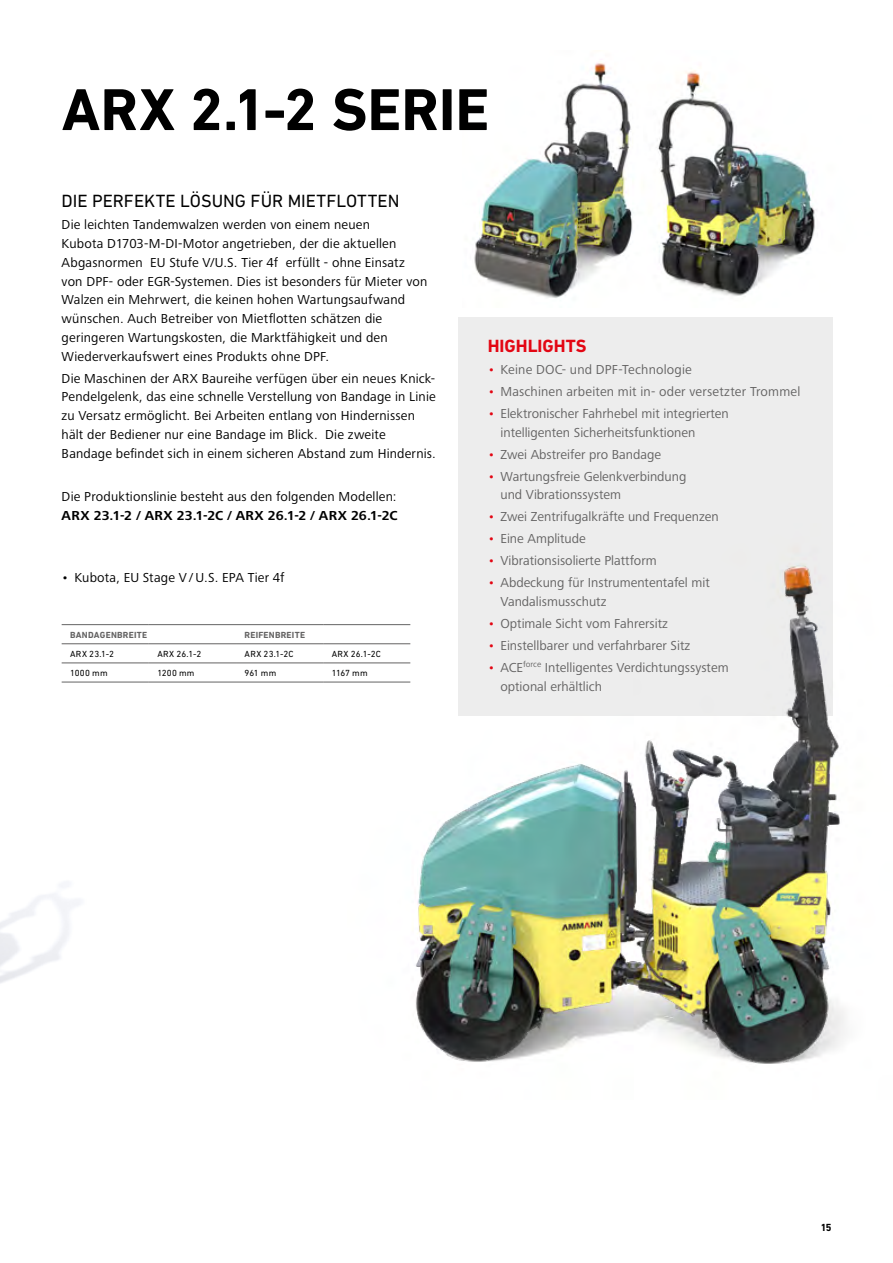
<style>
.page{position:relative;width:893px;height:1263px;background:#fff}
.page>*{position:absolute;margin:0;border:0;box-sizing:border-box;transform-origin:0 0}
.t1{font:700 60px "DIN Next LT Pro";color:#000}
.t2{font:18px "DIN Next LT Pro";color:#000}
.t3{font:700 18px "DIN Next LT Pro";color:#e30613}
.t4{font:13.5px/18.8px "Frutiger Next LTW1 G";letter-spacing:.015em;color:#000}
.t5{font:13.5px/18.8px "Frutiger Next LTW1 G";color:#646363}
.t6{font:700 13.5px "Frutiger Next LTW1 G";letter-spacing:.02em;color:#000}
.t7{font:700 10.5px "DIN Next LT Pro";color:#000}
.t8{font:9px "DIN Next LT Pro";letter-spacing:.025em;color:#000}
.t9{font:700 9px "DIN Next LT Pro";letter-spacing:.025em;color:#646363}
.s1{color:#e30613}
</style>
<div class="page">
<div style="left:458px;top:317px;width:374px;height:399px;background:#ededed"></div>
<img style="left:474px;top:62px;width:159px;height:236px">
<img style="left:657px;top:70px;width:160px;height:226px">
<img style="left:348px;top:524px;width:497px;height:540px">
<hr style="left:62px;top:624px;width:87px;height:1px;background:#646363">
<hr style="left:149px;top:624px;width:87px;height:1px;background:#646363">
<hr style="left:236px;top:624px;width:87px;height:1px;background:#646363">
<hr style="left:323px;top:624px;width:87px;height:1px;background:#646363">
<hr style="left:62px;top:643px;width:87px;height:1px;background:#646363">
<hr style="left:149px;top:643px;width:87px;height:1px;background:#646363">
<hr style="left:236px;top:643px;width:87px;height:1px;background:#646363">
<hr style="left:323px;top:643px;width:87px;height:1px;background:#646363">
<hr style="left:62px;top:663px;width:87px;height:1px;background:#646363">
<hr style="left:149px;top:663px;width:87px;height:1px;background:#646363">
<hr style="left:236px;top:663px;width:87px;height:1px;background:#646363">
<hr style="left:323px;top:663px;width:87px;height:1px;background:#646363">
<hr style="left:62px;top:682px;width:87px;height:1px;background:#646363">
<hr style="left:149px;top:682px;width:87px;height:1px;background:#646363">
<hr style="left:236px;top:682px;width:87px;height:1px;background:#646363">
<hr style="left:323px;top:682px;width:87px;height:1px;background:#646363">
<h1 class="t1" style="left:62px;top:75px;width:429px">ARX 2.1-2 SERIE</h1>
<h2 class="t2" style="left:62px;top:191px;width:339px">DIE PERFEKTE LÖSUNG FÜR MIETFLOTTEN</h2>
<p class="t4" style="left:62px;top:216px;width:367px">Die leichten Tandemwalzen werden von einem neuen<br>Kubota D1703-M-DI-Motor angetrieben, der die aktuellen Abgasnormen EU Stufe V/U.S. Tier 4f erfüllt - ohne Einsatz von DPF- oder EGR-Systemen. Dies ist besonders für Mieter von Walzen ein Mehrwert, die keinen hohen Wartungsaufwand wünschen. Auch Betreiber von Mietflotten schätzen die geringeren Wartungskosten, die Marktfähigkeit und den Wiederverkaufswert eines Produkts ohne DPF.</p>
<p class="t4" style="left:62px;top:369px;width:376px">Die Maschinen der ARX Baureihe verfügen über ein neues Knick-Pendelgelenk, das eine schnelle Verstellung von Bandage in Linie zu Versatz ermöglicht. Bei Arbeiten entlang von Hindernissen hält der Bediener nur eine Bandage im Blick. Die zweite Bandage befindet sich in einem sicheren Abstand zum Hindernis.</p>
<p class="t4" style="left:62px;top:488px;width:336px">Die Produktionslinie besteht aus den folgenden Modellen:</p>
<p class="t6" style="left:62px;top:508px;width:338px">ARX 23.1-2 / ARX 23.1-2C / ARX 26.1-2 / ARX 26.1-2C</p>
<p class="t4" style="left:62px;top:568px;width:224px">• Kubota, EU Stage V / U.S. EPA Tier 4f</p>
<p class="t9" style="left:70px;top:629px;width:79px">BANDAGENBREITE</p>
<p class="t9" style="left:244px;top:629px;width:62px">REIFENBREITE</p>
<p class="t8" style="left:70px;top:648px;width:45px">ARX 23.1-2</p>
<p class="t8" style="left:157px;top:648px;width:45px">ARX 26.1-2</p>
<p class="t8" style="left:244px;top:648px;width:51px">ARX 23.1-2C</p>
<p class="t8" style="left:332px;top:648px;width:51px">ARX 26.1-2C</p>
<p class="t8" style="left:70px;top:668px;width:39px">1000 mm</p>
<p class="t8" style="left:157px;top:668px;width:39px">1200 mm</p>
<p class="t8" style="left:244px;top:668px;width:33px">961 mm</p>
<p class="t8" style="left:332px;top:668px;width:38px">1167 mm</p>
<h2 class="t3" style="left:488px;top:336px;width:100px">HIGHLIGHTS</h2>
<p class="t5" style="left:488px;top:361px;width:206px"><span class="s1">•</span> Keine DOC- und DPF-Technologie</p>
<p class="t5" style="left:488px;top:383px;width:314px"><span class="s1">•</span> Maschinen arbeiten mit in- oder versetzter Trommel</p>
<p class="t5" style="left:500px;top:405px;width:230px;text-indent:-13px"><span class="s1">•</span> Elektronischer Fahrhebel mit integrierten intelligenten Sicherheitsfunktionen</p>
<p class="t5" style="left:488px;top:445px;width:175px"><span class="s1">•</span> Zwei Abstreifer pro Bandage</p>
<p class="t5" style="left:500px;top:467px;width:187px;text-indent:-13px"><span class="s1">•</span> Wartungsfreie Gelenkverbindung und Vibrationssystem</p>
<p class="t5" style="left:488px;top:508px;width:233px"><span class="s1">•</span> Zwei Zentrifugalkräfte und Frequenzen</p>
<p class="t5" style="left:488px;top:530px;width:100px"><span class="s1">•</span> Eine Amplitude</p>
<p class="t5" style="left:488px;top:552px;width:171px"><span class="s1">•</span> Vibrationsisolierte Plattform</p>
<p class="t5" style="left:500px;top:574px;width:211px;text-indent:-13px"><span class="s1">•</span> Abdeckung für Instrumententafel mit<br>Vandalismusschutz</p>
<p class="t5" style="left:488px;top:614px;width:182px"><span class="s1">•</span> Optimale Sicht vom Fahrersitz</p>
<p class="t5" style="left:488px;top:636px;width:204px"><span class="s1">•</span> Einstellbarer und verfahrbarer Sitz</p>
<p class="t5" style="left:500px;top:658px;width:230px;text-indent:-13px"><span class="s1">•</span> ACE<sup>force</sup> Intelligentes Verdichtungssystem optional erhältlich</p>
<p class="t7" style="left:821px;top:1221px;width:11px">15</p>
</div>
